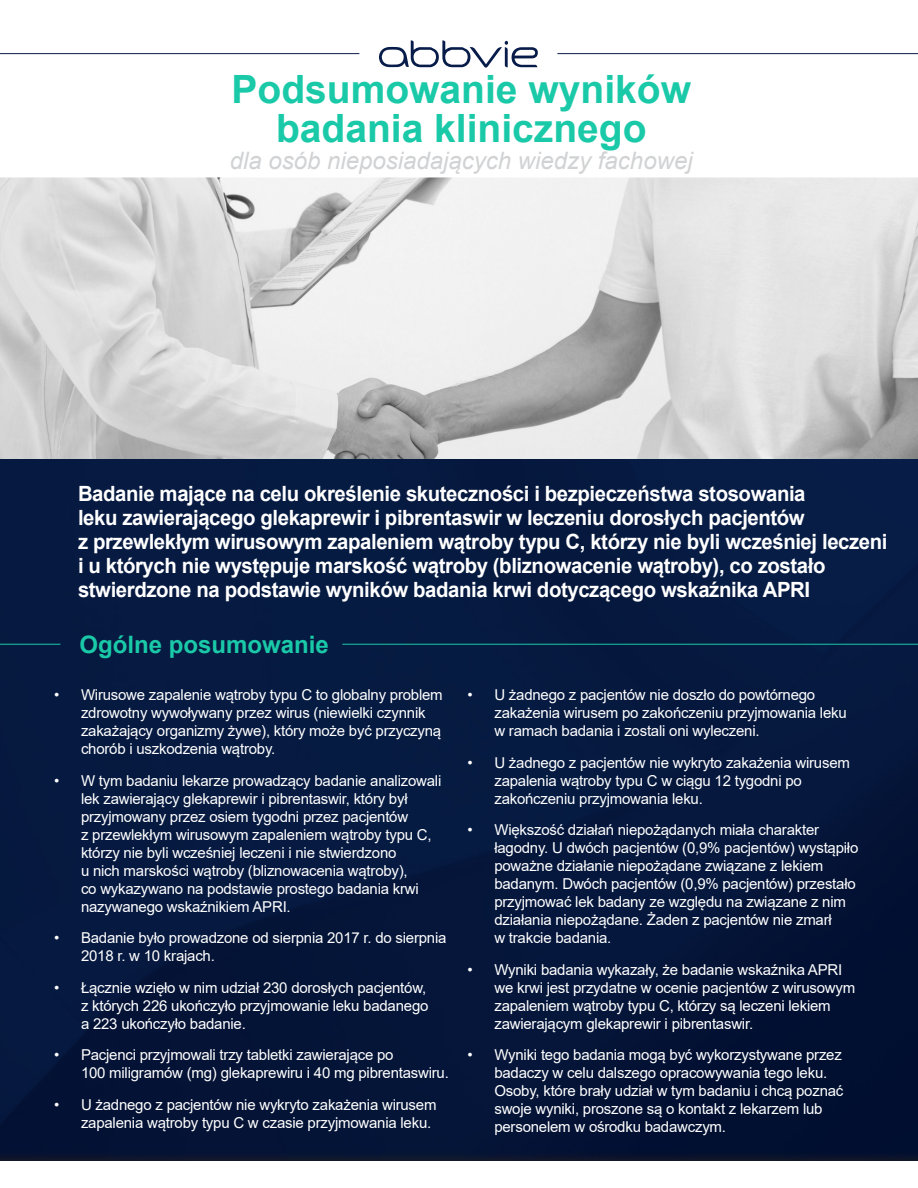
<style>
.page{position:relative;width:918px;height:1188px;background:#fff}
.page>*{position:absolute;margin:0;border:0;box-sizing:border-box;transform-origin:0 0}
.t1{font:700 39px/39px "Arial";color:#1ac9a8;text-align:center}
.t2{font:italic 24px "Arial";color:#d1d2d4}
.t3{font:700 24px "Arial";color:#1ac9a8}
.t4{font:700 21px/24px "Arial";letter-spacing:-.02em;color:#fff}
.t5{font:15px/18px "Arial";letter-spacing:-.015em;color:#fff}
</style>
<div class="page">
<img style="left:0;top:461px;width:918px;height:690px">
<svg style="left:0;top:177px;width:918px;height:284px"></svg>
<svg style="left:379px;top:40px;width:159px;height:28px"></svg>
<hr style="left:0;top:53px;width:359px;height:1px;background:#081c4a">
<hr style="left:557px;top:53px;width:361px;height:1px;background:#081c4a">
<hr style="left:0;top:644px;width:60px;height:1px;background:#1ac9a8">
<hr style="left:342px;top:644px;width:576px;height:1px;background:#1ac9a8">
<div style="left:0;top:1151px;width:918px;height:37px;background:#0a152e"></div>
<div style="left:0;top:1161px;width:918px;height:27px;background:#fff"></div>
<h1 class="t1" style="left:232px;top:70px;width:461px">Podsumowanie wyników badania klinicznego</h1>
<h2 class="t2" style="left:230px;top:145px;width:464px">dla osób nieposiadających wiedzy fachowej</h2>
<p class="t4" style="left:78px;top:482px;width:811px">Badanie mające na celu określenie skuteczności i bezpieczeństwa stosowania<br>leku zawierającego glekaprewir i pibrentaswir w leczeniu dorosłych pacjentów<br>z przewlekłym wirusowym zapaleniem wątroby typu C, którzy nie byli wcześniej leczeni i u których nie występuje marskość wątroby (bliznowacenie wątroby), co zostało stwierdzone na podstawie wyników badania krwi dotyczącego wskaźnika APRI</p>
<h2 class="t3" style="left:80px;top:628px;width:251px">Ogólne posumowanie</h2>
<p class="t5" style="left:81px;top:686px;width:363px;text-indent:-27px">• Wirusowe zapalenie wątroby typu C to globalny problem zdrowotny wywoływany przez wirus (niewielki czynnik zakażający organizmy żywe), który może być przyczyną chorób i uszkodzenia wątroby.</p>
<p class="t5" style="left:81px;top:771px;width:362px;text-indent:-27px">• W tym badaniu lekarze prowadzący badanie analizowali lek zawierający glekaprewir i pibrentaswir, który był przyjmowany przez osiem tygodni przez pacjentów<br>z przewlekłym wirusowym zapaleniem wątroby typu C, którzy nie byli wcześniej leczeni i nie stwierdzono<br>u nich marskości wątroby (bliznowacenia wątroby),<br>co wykazywano na podstawie prostego badania krwi nazywanego wskaźnikiem APRI.</p>
<p class="t5" style="left:81px;top:929px;width:367px;text-indent:-27px">• Badanie było prowadzone od sierpnia 2017 r. do sierpnia<br>2018 r. w 10 krajach.</p>
<p class="t5" style="left:81px;top:978px;width:349px;text-indent:-27px">• Łącznie wzięło w nim udział 230 dorosłych pacjentów, z których 226 ukończyło przyjmowanie leku badanego a 223 ukończyło badanie.</p>
<p class="t5" style="left:81px;top:1046px;width:369px;text-indent:-27px">• Pacjenci przyjmowali trzy tabletki zawierające po<br>100 miligramów (mg) glekaprewiru i 40 mg pibrentaswiru.</p>
<p class="t5" style="left:81px;top:1095px;width:357px;text-indent:-27px">• U żadnego z pacjentów nie wykryto zakażenia wirusem zapalenia wątroby typu C w czasie przyjmowania leku.</p>
<p class="t5" style="left:494px;top:686px;width:354px;text-indent:-27px">• U żadnego z pacjentów nie doszło do powtórnego zakażenia wirusem po zakończeniu przyjmowania leku w ramach badania i zostali oni wyleczeni.</p>
<p class="t5" style="left:494px;top:753px;width:357px;text-indent:-27px">• U żadnego z pacjentów nie wykryto zakażenia wirusem zapalenia wątroby typu C w ciągu 12 tygodni po zakończeniu przyjmowania leku.</p>
<p class="t5" style="left:494px;top:821px;width:366px;text-indent:-27px">• Większość działań niepożądanych miała charakter łagodny. U dwóch pacjentów (0,9% pacjentów) wystąpiło poważne działanie niepożądane związane z lekiem badanym. Dwóch pacjentów (0,9% pacjentów) przestało przyjmować lek badany ze względu na związane z nim działania niepożądane. Żaden z pacjentów nie zmarł<br>w trakcie badania.</p>
<p class="t5" style="left:494px;top:960px;width:362px;text-indent:-27px">• Wyniki badania wykazały, że badanie wskaźnika APRI we krwi jest przydatne w ocenie pacjentów z wirusowym zapaleniem wątroby typu C, którzy są leczeni lekiem zawierającym glekaprewir i pibrentaswir.</p>
<p class="t5" style="left:494px;top:1046px;width:351px;text-indent:-27px">• Wyniki tego badania mogą być wykorzystywane przez badaczy w celu dalszego opracowywania tego leku.<br>Osoby, które brały udział w tym badaniu i chcą poznać swoje wyniki, proszone są o kontakt z lekarzem lub personelem w ośrodku badawczym.</p>
</div>
